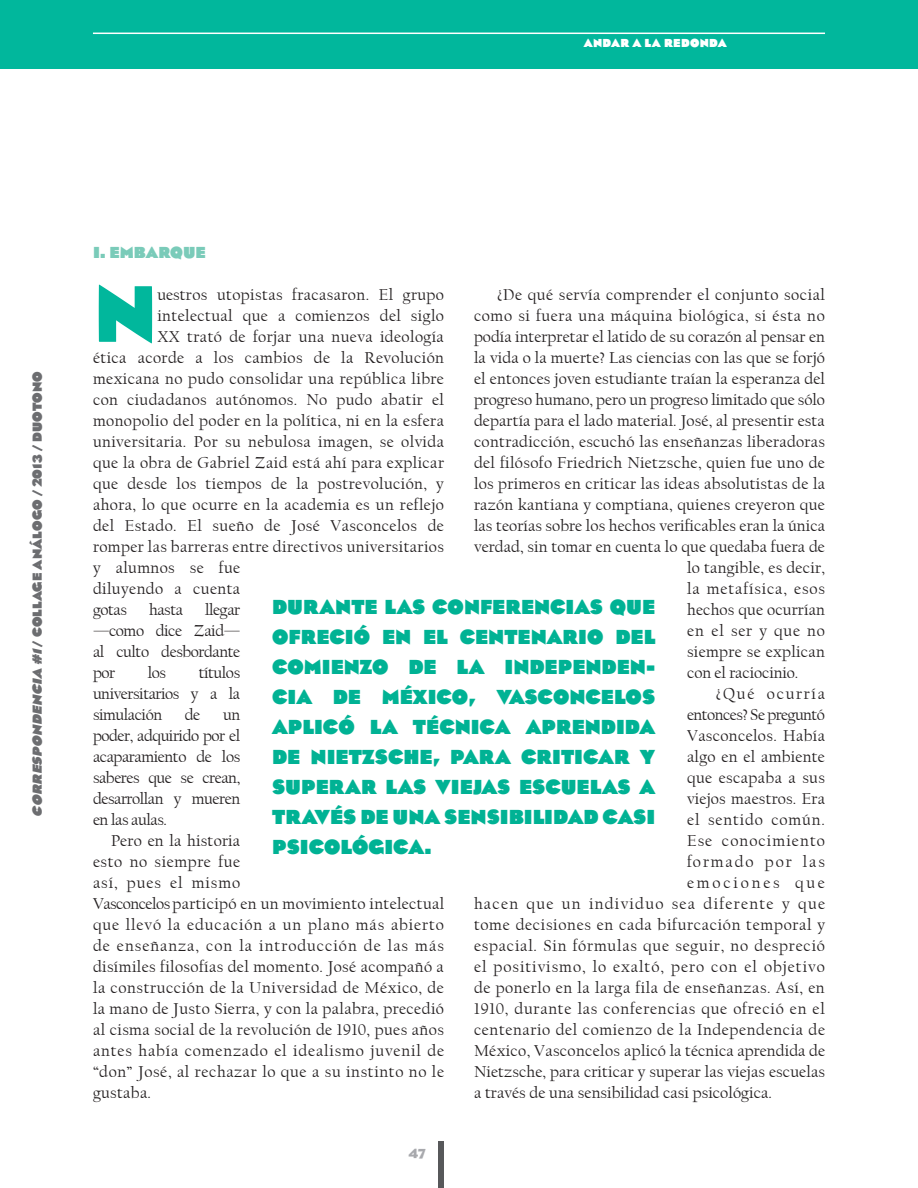
<style>
.page{position:relative;width:918px;height:1188px;background:#fff}
.page>*{position:absolute;margin:0;border:0;box-sizing:border-box;transform-origin:0 0}
.capitular{font:700 82.05px "Eagle";color:#01b79c}
.balazos{font:900 21px/30px "Eagle";color:#00b294;text-align:justify}
.capitular-2{font:16.5px/21px "Californian FB";letter-spacing:.025em;color:#231f20;text-align:justify}
.capitular-3{font:16.5px "Californian FB";letter-spacing:.005em;color:#231f20}
.capitular-4{font:16.5px "Californian FB";letter-spacing:-.005em;color:#231f20}
.capitular-5{font:16.5px "Californian FB";letter-spacing:.05em;color:#231f20}
.capitular-6{font:16.5px "Californian FB";letter-spacing:.045em;color:#231f20}
.capitular-7{font:16.5px "Californian FB";letter-spacing:.06em;color:#231f20}
.capitular-8{font:16.5px "Californian FB";letter-spacing:.075em;color:#231f20}
.capitular-9{font:16.5px "Californian FB";letter-spacing:-.03em;color:#231f20}
.capitular-10{font:16.5px "Californian FB";letter-spacing:.055em;color:#231f20}
.capitular-11{font:16.5px "Californian FB";letter-spacing:.065em;color:#231f20}
.capitular-12{font:16.5px "Californian FB";letter-spacing:.115em;color:#231f20}
.capitular-13{font:16.5px "Californian FB";letter-spacing:.17em;color:#231f20}
.capitular-14{font:16.5px "Californian FB";letter-spacing:.105em;color:#231f20}
.t1{font:900 16.5px "Eagle";color:#7acbb9}
.Cedula{font:900 13.5px "Eagle";letter-spacing:.01em;color:#6c6d70}
.numeracíon{font:700 13.5px "Eagle";color:#a8a9ad}
.secciones{font:900 12px "Eagle";letter-spacing:.025em;color:#fff}
.s1{font-style:italic}
</style>
<div class="page">
<div style="left:0;top:0;width:918px;height:69px;background:#01b79c"></div>
<div style="left:438px;top:1142px;width:6px;height:46px;background:#57585a"></div>
<hr style="left:93px;top:33px;width:732px;height:1px;background:#fff">
<p class="secciones" style="left:584px;top:36px;width:145px">ANDAR A LA REDONDA</p>
<p class="Cedula" style="left:29px;top:817px;width:447px;rotate:-90deg"><span class="s1">CORRESPONDENCIA #1</span>/ COLLAGE ANÁLOGO / 2013 / DUOTONO</p>
<p class="t1" style="left:93px;top:242px;width:114px">I. EMBARQUE</p>
<p class="capitular" style="left:93px;top:269px;width:66px">N</p>
<p class="capitular-2" style="left:157px;top:284px;width:288px">uestros utopistas fracasaron. El grupo</p>
<p class="capitular-2" style="left:497px;top:285px;width:329px">¿De qué servía comprender el conjunto social</p>
<p class="capitular-2" style="left:474px;top:306px;width:352px">como si fuera una máquina biológica, si ésta no</p>
<p class="capitular-3" style="left:474px;top:328px;width:352px">podía interpretar el latido de su corazón al pensar en</p>
<p class="capitular-2" style="left:474px;top:348px;width:353px">la vida o la muerte? Las ciencias con las que se forjó</p>
<p class="capitular-2" style="left:474px;top:369px;width:353px">el entonces joven estudiante traían la esperanza del</p>
<p class="capitular-4" style="left:474px;top:391px;width:352px">progreso humano, pero un progreso limitado que sólo</p>
<p class="capitular-2" style="left:474px;top:411px;width:352px">departía para el lado material. José, al presentir esta</p>
<p class="capitular-2" style="left:474px;top:432px;width:353px">contradicción, escuchó las enseñanzas liberadoras</p>
<p class="capitular-2" style="left:474px;top:453px;width:352px">del filósofo Friedrich Nietzsche, quien fue uno de</p>
<p class="capitular-2" style="left:474px;top:474px;width:353px">los primeros en criticar las ideas absolutistas de la</p>
<p class="capitular-2" style="left:474px;top:495px;width:352px">razón kantiana y comptiana, quienes creyeron que</p>
<p class="capitular-3" style="left:474px;top:517px;width:353px">las teorías sobre los hechos verificables eran la única</p>
<p class="capitular-3" style="left:474px;top:538px;width:353px">verdad, sin tomar en cuenta lo que quedaba fuera de</p>
<p class="capitular-2" style="left:687px;top:558px;width:139px">lo tangible, es decir,</p>
<p class="capitular-10" style="left:687px;top:580px;width:139px">la metafísica, esos</p>
<p class="capitular-2" style="left:687px;top:600px;width:139px">hechos que ocurrían</p>
<p class="capitular-6" style="left:687px;top:622px;width:139px">en el ser y que no</p>
<p class="capitular-2" style="left:687px;top:642px;width:139px">siempre se explican</p>
<p class="capitular-4" style="left:687px;top:664px;width:113px">con el raciocinio.</p>
<p class="capitular-14" style="left:716px;top:685px;width:111px">¿Qué ocurría</p>
<p class="capitular-9" style="left:687px;top:706px;width:139px">entonces? Se preguntó</p>
<p class="capitular-2" style="left:687px;top:726px;width:139px">Vasconcelos. Había</p>
<p class="capitular-2" style="left:687px;top:747px;width:139px">algo en el ambiente</p>
<p class="capitular-2" style="left:687px;top:768px;width:139px">que escapaba a sus</p>
<p class="capitular-2" style="left:687px;top:789px;width:139px">viejos maestros. Era</p>
<p class="capitular-5" style="left:687px;top:811px;width:139px">el sentido común.</p>
<p class="capitular-11" style="left:687px;top:832px;width:139px">Ese conocimiento</p>
<p class="capitular-12" style="left:687px;top:853px;width:139px">formado por las</p>
<p class="capitular-13" style="left:687px;top:874px;width:139px">emociones que</p>
<p class="capitular-8" style="left:474px;top:895px;width:353px">hacen que un individuo sea diferente y que</p>
<p class="capitular-2" style="left:474px;top:915px;width:353px">tome decisiones en cada bifurcación temporal y</p>
<p class="capitular-5" style="left:474px;top:937px;width:353px">espacial. Sin fórmulas que seguir, no despreció</p>
<p class="capitular-7" style="left:474px;top:958px;width:352px">el positivismo, lo exaltó, pero con el objetivo</p>
<p class="capitular-2" style="left:474px;top:978px;width:352px">de ponerlo en la larga fila de enseñanzas. Así, en</p>
<p class="capitular-6" style="left:474px;top:1000px;width:352px">1910, durante las conferencias que ofreció en el</p>
<p class="capitular-2" style="left:474px;top:1020px;width:353px">centenario del comienzo de la Independencia de</p>
<p class="capitular-2" style="left:474px;top:1041px;width:353px">México, Vasconcelos aplicó la técnica aprendida de</p>
<p class="capitular-2" style="left:474px;top:1062px;width:353px">Nietzsche, para criticar y superar las viejas escuelas</p>
<p class="capitular-3" style="left:474px;top:1084px;width:300px">a través de una sensibilidad casi psicológica.</p>
<p class="capitular-2" style="left:157px;top:305px;width:288px">intelectual que a comienzos del siglo</p>
<p class="capitular-2" style="left:157px;top:326px;width:288px">XX trató de forjar una nueva ideología</p>
<p class="capitular-2" style="left:93px;top:347px;width:352px">ética acorde a los cambios de la Revolución</p>
<p class="capitular-2" style="left:93px;top:368px;width:353px">mexicana no pudo consolidar una república libre</p>
<p class="capitular-2" style="left:93px;top:389px;width:353px">con ciudadanos autónomos. No pudo abatir el</p>
<p class="capitular-2" style="left:93px;top:410px;width:352px">monopolio del poder en la política, ni en la esfera</p>
<p class="capitular-2" style="left:93px;top:431px;width:353px">universitaria. Por su nebulosa imagen, se olvida</p>
<p class="capitular-2" style="left:93px;top:452px;width:353px">que la obra de Gabriel Zaid está ahí para explicar</p>
<p class="capitular-2" style="left:93px;top:473px;width:352px">que desde los tiempos de la postrevolución, y</p>
<p class="capitular-2" style="left:93px;top:494px;width:352px">ahora, lo que ocurre en la academia es un reflejo</p>
<p class="capitular-2" style="left:93px;top:515px;width:352px">del Estado. El sueño de José Vasconcelos de</p>
<p class="capitular-2" style="left:93px;top:536px;width:352px">romper las barreras entre directivos universitarios</p>
<p class="capitular-2" style="left:93px;top:557px;width:149px">y alumnos se fue</p>
<p class="capitular-2" style="left:93px;top:578px;width:149px">diluyendo a cuenta</p>
<p class="capitular-2" style="left:93px;top:599px;width:35px">gotas</p>
<p class="capitular-2" style="left:149px;top:599px;width:36px">hasta</p>
<p class="balazos" style="left:272px;top:592px;width:385px">DURANTE LAS CONFERENCIAS QUE OFRECIÓ EN EL CENTENARIO DEL COMIENZO DE LA INDEPENDEN-CIA DE MÉXICO, VASCONCELOS APLICÓ LA TÉCNICA APRENDIDA DE NIETZSCHE, PARA CRITICAR Y SUPERAR LAS VIEJAS ESCUELAS A TRAVÉS DE UNA SENSIBILIDAD CASI PSICOLÓGICA.</p>
<p class="capitular-2" style="left:93px;top:599px;width:149px;text-indent:112px">llegar —como dice Zaid— al culto desbordante por</p>
<p class="capitular-2" style="left:93px;top:662px;width:149px;text-indent:106px">títulos universitarios y a la simulación</p>
<p class="capitular-2" style="left:148px;top:662px;width:20px">los</p>
<p class="capitular-2" style="left:185px;top:704px;width:17px">de</p>
<p class="capitular-2" style="left:93px;top:704px;width:149px;text-indent:130px">un poder, adquirido por el acaparamiento de los saberes que se crean, desarrollan y mueren en las aulas.</p>
<p class="capitular-2" style="left:93px;top:830px;width:353px;text-align:left;text-indent:18px">Pero en la historia<br>esto no siempre fue<br>así, pues el mismo<br>Vasconcelos participó en un movimiento intelectual que llevó la educación a un plano más abierto de enseñanza, con la introducción de las más disímiles filosofías del momento. José acompañó a la construcción de la Universidad de México, de la mano de Justo Sierra, y con la palabra, precedió al cisma social de la revolución de 1910, pues años antes había comenzado el idealismo juvenil de “don” José, al rechazar lo que a su instinto no le gustaba.</p>
<p class="numeracíon" style="left:409px;top:1146px;width:18px">47</p>
</div>
